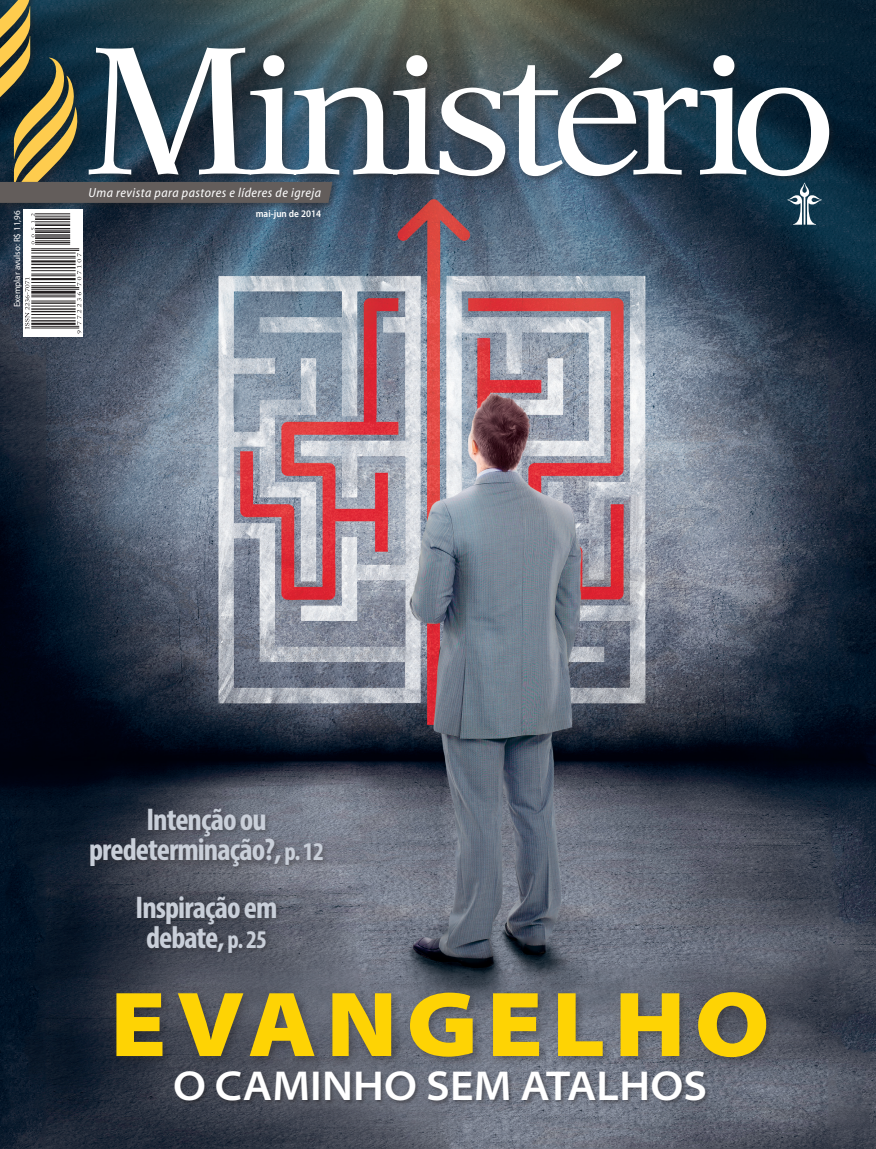
<style>
.page{position:relative;width:876px;height:1149px;background:#fff}
.page>*{position:absolute;margin:0;border:0;box-sizing:border-box;transform-origin:0 0}
.t1{font:900 semi-expanded 93px "Myriad Pro";letter-spacing:.1em;color:#fed304}
.t2{font:600 semi-expanded 42px "Myriad Pro";letter-spacing:.005em;color:#fff}
.t3{font:700 condensed 31.5px/30px "Myriad Pro";letter-spacing:-.03em;color:#c9cfd9;text-align:center}
.t4{font:italic semi-condensed 13.2px "Myriad Pro";letter-spacing:.035em;color:#fff}
.t5{font:600 semi-condensed 10.05px "Myriad Pro";color:#fff}
.t6{font:9px "Myriad Pro";color:#fff}
.s1{font-size:25.5px}
</style>
<div class="page">
<img style="left:0;top:0;width:876px;height:1148px">
<div style="left:112px;top:987px;width:665px;height:80px;background:#231f20;opacity:.4"></div>
<div style="left:174px;top:1070px;width:536px;height:35px;background:#231f20;opacity:.4"></div>
<div style="left:87px;top:46px;width:749px;height:137px;background:#231f20;opacity:.4"></div>
<svg style="left:332px;top:47px;width:497px;height:129px"></svg>
<div style="left:88px;top:805px;width:240px;height:67px;background:#231f20;opacity:.4"></div>
<div style="left:135px;top:893px;width:147px;height:65px;background:#231f20;opacity:.4"></div>
<div style="left:0;top:180px;width:339px;height:30px;background:#231f20;opacity:.4"></div>
<svg style="left:0;top:0;width:332px;height:203px"></svg>
<svg style="left:787px;top:182px;width:35px;height:43px"></svg>
<svg style="left:23px;top:209px;width:60px;height:128px"></svg>
<hr style="left:31px;top:327px;width:48px;height:1px;background:#231f20">
<hr style="left:31px;top:326px;width:48px;height:1px;background:#231f20">
<hr style="left:31px;top:322px;width:45px;height:3px;background:#231f20">
<hr style="left:31px;top:320px;width:45px;height:1px;background:#231f20">
<hr style="left:31px;top:317px;width:45px;height:1px;background:#231f20">
<hr style="left:31px;top:314px;width:45px;height:1px;background:#231f20">
<hr style="left:31px;top:311px;width:45px;height:1px;background:#231f20">
<hr style="left:31px;top:308px;width:45px;height:1px;background:#231f20">
<hr style="left:31px;top:306px;width:45px;height:1px;background:#231f20">
<hr style="left:31px;top:302px;width:45px;height:2px;background:#231f20">
<hr style="left:31px;top:300px;width:45px;height:1px;background:#231f20">
<hr style="left:31px;top:296px;width:45px;height:1px;background:#231f20">
<hr style="left:31px;top:295px;width:45px;height:1px;background:#231f20">
<hr style="left:31px;top:290px;width:45px;height:3px;background:#231f20">
<hr style="left:31px;top:289px;width:48px;height:1px;background:#231f20">
<hr style="left:31px;top:287px;width:48px;height:1px;background:#231f20">
<hr style="left:31px;top:285px;width:45px;height:1px;background:#231f20">
<hr style="left:31px;top:282px;width:45px;height:1px;background:#231f20">
<hr style="left:31px;top:278px;width:45px;height:2px;background:#231f20">
<hr style="left:31px;top:275px;width:45px;height:1px;background:#231f20">
<hr style="left:31px;top:274px;width:45px;height:1px;background:#231f20">
<hr style="left:31px;top:270px;width:45px;height:1px;background:#231f20">
<hr style="left:31px;top:267px;width:45px;height:1px;background:#231f20">
<hr style="left:31px;top:263px;width:45px;height:2px;background:#231f20">
<hr style="left:31px;top:260px;width:45px;height:2px;background:#231f20">
<hr style="left:31px;top:258px;width:45px;height:1px;background:#231f20">
<hr style="left:31px;top:256px;width:45px;height:1px;background:#231f20">
<hr style="left:31px;top:252px;width:45px;height:1px;background:#231f20">
<hr style="left:31px;top:250px;width:48px;height:1px;background:#231f20">
<hr style="left:31px;top:248px;width:48px;height:1px;background:#231f20">
<svg style="left:77px;top:330px;width:4px;height:3px"></svg>
<svg style="left:77px;top:292px;width:4px;height:32px"></svg>
<svg style="left:77px;top:253px;width:4px;height:33px"></svg>
<svg style="left:25px;top:277px;width:4px;height:52px"></svg>
<hr style="left:35px;top:244px;width:35px;height:1px;background:#231f20">
<hr style="left:35px;top:242px;width:35px;height:1px;background:#231f20">
<hr style="left:35px;top:240px;width:35px;height:1px;background:#231f20">
<hr style="left:35px;top:237px;width:35px;height:2px;background:#231f20">
<hr style="left:35px;top:236px;width:35px;height:1px;background:#231f20">
<hr style="left:35px;top:234px;width:35px;height:1px;background:#231f20">
<hr style="left:35px;top:231px;width:35px;height:2px;background:#231f20">
<hr style="left:35px;top:230px;width:35px;height:1px;background:#231f20">
<hr style="left:35px;top:228px;width:35px;height:1px;background:#231f20">
<hr style="left:35px;top:225px;width:35px;height:1px;background:#231f20">
<hr style="left:35px;top:224px;width:35px;height:1px;background:#231f20">
<hr style="left:35px;top:221px;width:35px;height:1px;background:#231f20">
<hr style="left:35px;top:219px;width:35px;height:1px;background:#231f20">
<hr style="left:35px;top:218px;width:35px;height:1px;background:#231f20">
<hr style="left:35px;top:216px;width:35px;height:1px;background:#231f20">
<hr style="left:35px;top:213px;width:35px;height:1px;background:#231f20">
<svg style="left:31px;top:213px;width:4px;height:31px"></svg>
<p class="t6" style="left:12px;top:307px;width:98px;rotate:-90deg">Exemplar avulso: R$ 11,96</p>
<p class="t4" style="left:89px;top:185px;width:234px">Uma revista para pastores e líderes de igreja</p>
<p class="t5" style="left:256px;top:208px;width:67px">mai-jun de 2014</p>
<p class="t3" style="left:89px;top:803px;width:236px">Intenção ou predeterminação?, <span class="s1">p. 12</span></p>
<p class="t3" style="left:136px;top:891px;width:143px">Inspiração em debate, <span class="s1">p. 25</span></p>
<p class="t1" style="left:110px;top:961px;width:661px">EVANGELHO</p>
<p class="t2" style="left:173px;top:1058px;width:536px">O CAMINHO SEM ATALHOS</p>
</div>
